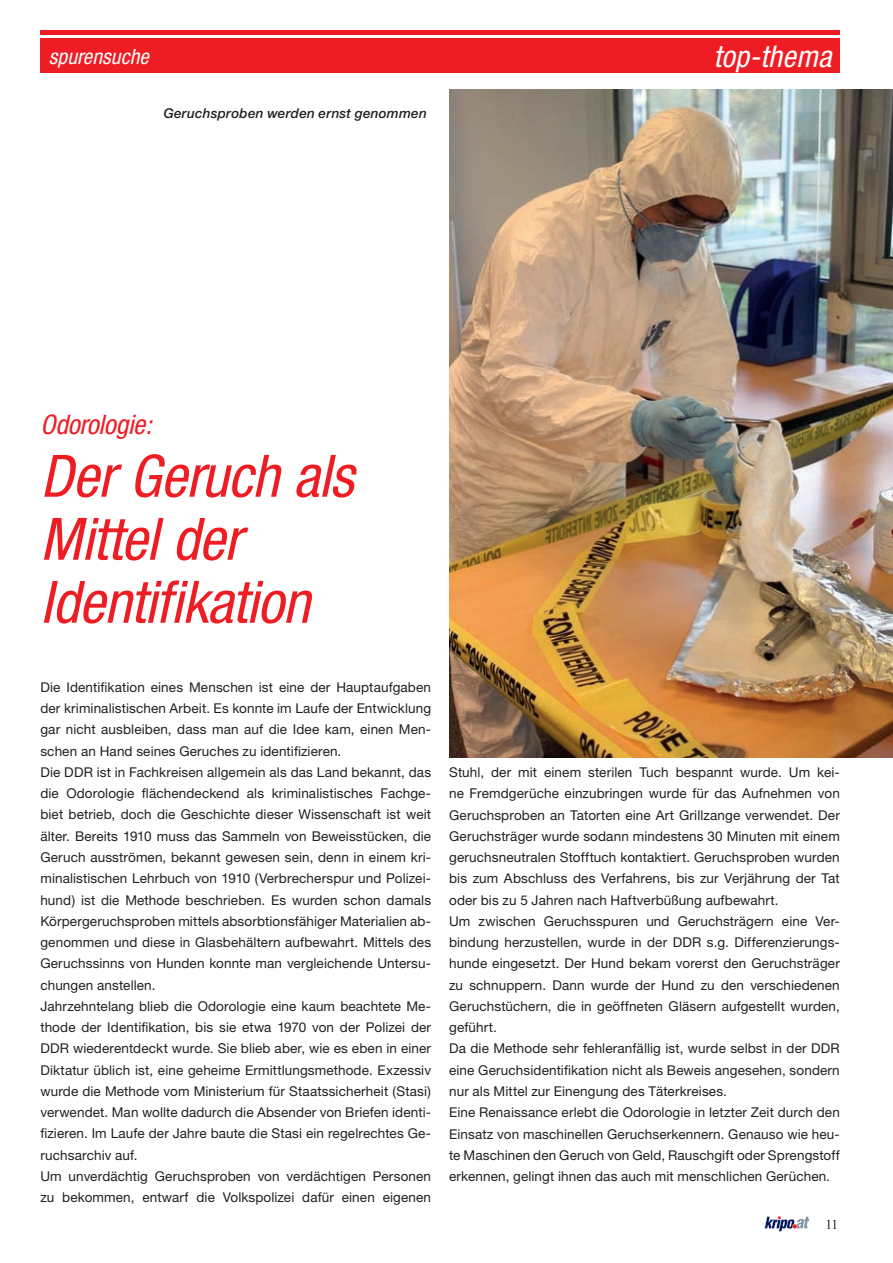
<style>
.page{position:relative;width:893px;height:1263px;background:#fff}
.page>*{position:absolute;margin:0;border:0;box-sizing:border-box;transform-origin:0 0}
.t1{font:italic condensed 58.5px/63px "Helvetica Neue";letter-spacing:-.01em;color:#ee1d23}
.t2{font:italic condensed 30px "Helvetica Neue";letter-spacing:.01em;color:#fff}
.t3{font:italic condensed 27px "Helvetica Neue";letter-spacing:-.005em;color:#ee1d23}
.t4{font:italic condensed 21px "Helvetica Neue";letter-spacing:.005em;color:#fff}
.t5{font:13.5px/21.3px "Helvetica Neue";letter-spacing:.01em;color:#231f20}
.t6{font:italic 500 13.5px "Helvetica Neue";letter-spacing:.015em;color:#231f20}
.t7{font:13.5px "Times New Roman";color:#231f20}
</style>
<div class="page">
<hr style="left:40px;top:30px;width:800px;height:4px;background:#ee1d23">
<div style="left:40px;top:38px;width:800px;height:34px;background:#ee1d23"></div>
<svg style="left:764px;top:1216px;width:46px;height:15px"></svg>
<img style="left:449px;top:89px;width:444px;height:669px">
<h3 class="t4" style="left:49px;top:44px;width:101px">spurensuche</h3>
<p class="t6" style="left:164px;top:105px;width:265px">Geruchsproben werden ernst genommen</p>
<h2 class="t2" style="left:713px;top:39px;width:119px">top-thema</h2>
<h3 class="t3" style="left:40px;top:409px;width:113px">Odorologie:</h3>
<h1 class="t1" style="left:40px;top:444px;width:315px">Der Geruch als<br>Mittel der<br>Identifikation</h1>
<p class="t5" style="left:40px;top:676px;width:392px">Die Identifikation eines Menschen ist eine der Hauptaufgaben der kriminalistischen Arbeit. Es konnte im Laufe der Entwicklung gar nicht ausbleiben, dass man auf die Idee kam, einen Men&shy;schen an Hand seines Geruches zu identifizieren.<br>Die DDR ist in Fachkreisen allgemein als das Land bekannt, das die Odorologie flächendeckend als kriminalistisches Fachge&shy;biet betrieb, doch die Geschichte dieser Wissenschaft ist weit älter. Bereits 1910 muss das Sammeln von Beweisstücken, die Geruch ausströmen, bekannt gewesen sein, denn in einem kri&shy;minalistischen Lehrbuch von 1910 (Verbrecherspur und Polizei&shy;hund) ist die Methode beschrieben. Es wurden schon damals Körpergeruchsproben mittels absorbtionsfähiger Materialien ab&shy;genommen und diese in Glasbehältern aufbewahrt. Mittels des Geruchssinns von Hunden konnte man vergleichende Untersu&shy;chungen anstellen.<br>Jahrzehntelang blieb die Odorologie eine kaum beachtete Me&shy;thode der Identifikation, bis sie etwa 1970 von der Polizei der DDR wiederentdeckt wurde. Sie blieb aber, wie es eben in einer Diktatur üblich ist, eine geheime Ermittlungsmethode. Exzessiv wurde die Methode vom Ministerium für Staatssicherheit (Stasi) verwendet. Man wollte dadurch die Absender von Briefen identi&shy;fizieren. Im Laufe der Jahre baute die Stasi ein regelrechtes Ge&shy;ruchsarchiv auf.<br>Um unverdächtig Geruchsproben von verdächtigen Personen zu bekommen, entwarf die Volkspolizei dafür einen eigenen</p>
<p class="t5" style="left:449px;top:761px;width:392px">Stuhl, der mit einem sterilen Tuch bespannt wurde. Um kei&shy;ne Fremdgerüche einzubringen wurde für das Aufnehmen von Geruchsproben an Tatorten eine Art Grillzange verwendet. Der Geruchsträger wurde sodann mindestens 30 Minuten mit einem geruchsneutralen Stofftuch kontaktiert. Geruchsproben wurden bis zum Abschluss des Verfahrens, bis zur Verjährung der Tat oder bis zu 5 Jahren nach Haftverbüßung aufbewahrt.<br>Um zwischen Geruchsspuren und Geruchsträgern eine Ver&shy;bindung herzustellen, wurde in der DDR s.g. Differenzierungs&shy;hunde eingesetzt. Der Hund bekam vorerst den Geruchsträger zu schnuppern. Dann wurde der Hund zu den verschiedenen Geruchstüchern, die in geöffneten Gläsern aufgestellt wurden, geführt.<br>Da die Methode sehr fehleranfällig ist, wurde selbst in der DDR eine Geruchsidentifikation nicht als Beweis angesehen, sondern nur als Mittel zur Einengung des Täterkreises.<br>Eine Renaissance erlebt die Odorologie in letzter Zeit durch den Einsatz von maschinellen Geruchserkennern. Genauso wie heu&shy;te Maschinen den Geruch von Geld, Rauschgift oder Sprengstoff erkennen, gelingt ihnen das auch mit menschlichen Gerüchen.</p>
<p class="t7" style="left:825px;top:1215px;width:15px">11</p>
</div>
